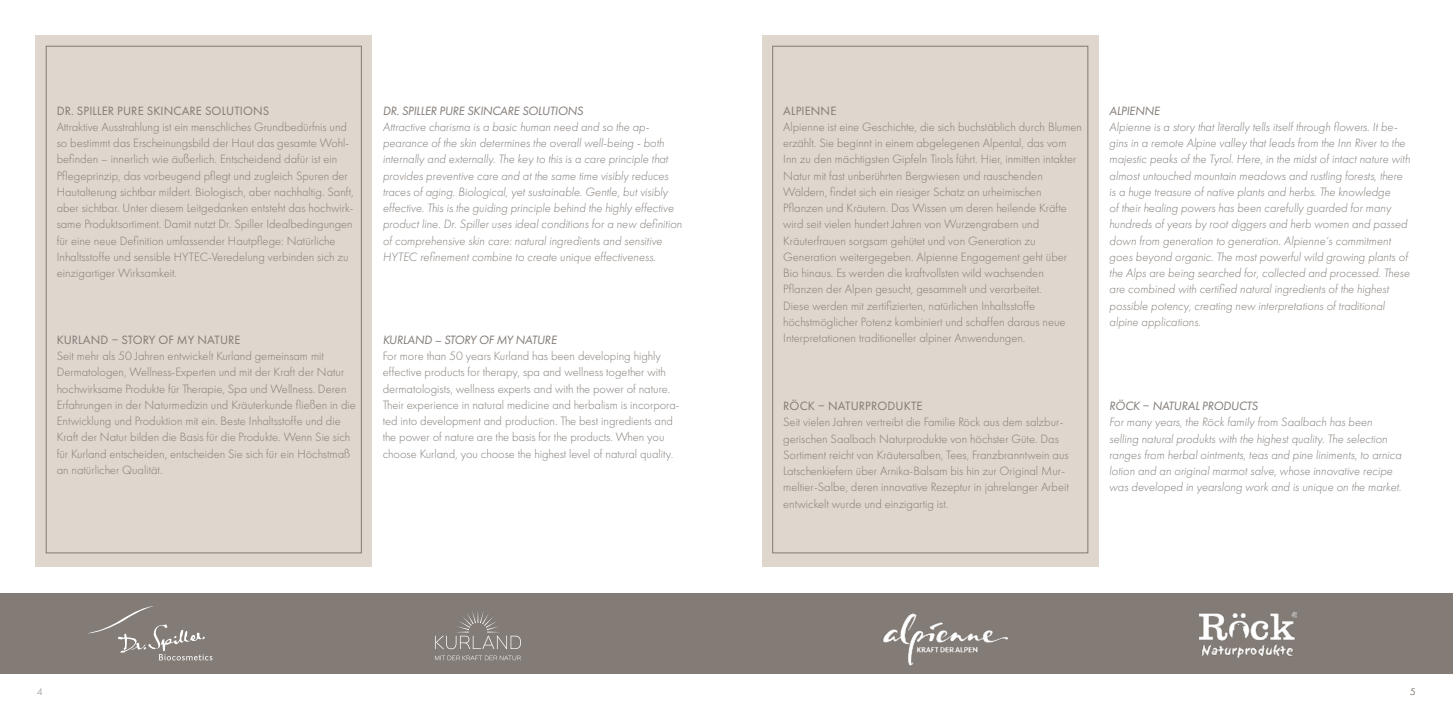
<style>
.page{position:relative;width:1453px;height:709px;background:#fff}
.page>*{position:absolute;margin:0;border:0;box-sizing:border-box;transform-origin:0 0}
.t1{font:300 12.5px/16.2px "Futura PT";color:#827b76}
.t2{font:italic 300 12.5px/16.2px "Futura PT";color:#827b76}
.t3{font:12.5px "Futura PT";letter-spacing:.01em;color:#827b76}
.t4{font:italic 12.5px "Futura PT";letter-spacing:-.02em;color:#827b76}
.t5{font:300 10px "Futura PT";color:#827b76}
.s1{font-weight:400}
.s2{font-weight:400;font-style:normal}
</style>
<div class="page">
<div style="left:0;top:593px;width:1453px;height:80px;background:#827b76"></div>
<img style="left:1199px;top:612px;width:97px;height:45px">
<svg style="left:435px;top:611px;width:86px;height:38px"></svg>
<svg style="left:435px;top:655px;width:86px;height:5px"></svg>
<svg style="left:88px;top:606px;width:124px;height:54px"></svg>
<div style="left:35px;top:35px;width:337px;height:532px;background:#dfd6cd"></div>
<div style="left:762px;top:35px;width:336px;height:532px;background:#dfd6cd"></div>
<div style="left:46px;top:46px;width:315px;height:507px;border:1px solid #827b76"></div>
<div style="left:772px;top:46px;width:316px;height:507px;border:1px solid #827b76"></div>
<img style="left:883px;top:613px;width:125px;height:53px">
<p class="t3" style="left:57px;top:103px;width:214px">DR. SPILLER PURE SKINCARE SOLUTIONS</p>
<p class="t1" style="left:57px;top:119px;width:299px">Attraktive Ausstrahlung ist ein menschliches Grundbedürfnis und so bestimmt das Erscheinungsbild der Haut das gesamte Wohl&shy;befinden – innerlich wie äußerlich. Entscheidend dafür ist ein Pflegeprinzip, das vorbeugend pflegt und zugleich Spuren der Hautalterung sichtbar mildert. Biologisch, aber nachhaltig. Sanft, aber sichtbar. Unter diesem Leitgedanken entsteht das hochwirk&shy;same Produktsortiment. Damit nutzt Dr. Spiller Idealbedingungen für eine neue Definition umfassender Hautpflege: Natürliche Inhaltsstoffe und sensible HYTEC-Veredelung verbinden sich zu einzigartiger Wirksamkeit.</p>
<p class="t3" style="left:57px;top:332px;width:185px">KURLAND – STORY OF MY NATURE</p>
<p class="t1" style="left:57px;top:348px;width:301px">Seit mehr als 50 Jahren entwickelt Kurland gemeinsam mit Dermatologen, Wellness-Experten und mit der Kraft der Natur hochwirksame Produkte für Therapie, Spa und Wellness. Deren Erfahrungen in der Naturmedizin und Kräuterkunde fließen in die Entwicklung und Produktion mit ein. Beste Inhaltsstoffe und die Kraft der Natur bilden die Basis für die Produkte. Wenn Sie sich für Kurland entscheiden, entscheiden Sie sich für ein Höchstmaß an natürlicher Qualität.</p>
<p class="t4" style="left:383px;top:103px;width:202px">DR. SPILLER PURE SKINCARE SOLUTIONS</p>
<p class="t2" style="left:383px;top:119px;width:301px">Attractive charisma is a basic human need and so the ap&shy;pearance of the skin determines the overall well-being - both internally and externally. The key to this is a care principle that provides preventive care and at the same time visibly reduces traces of aging. Biological, yet sustainable. Gentle, but visibly effective. This is the guiding principle behind the highly effective product line. Dr. Spiller uses ideal conditions for a new definition of comprehensive skin care: natural ingredients and sensitive HYTEC refinement combine to create unique effectiveness.</p>
<p class="t4" style="left:383px;top:332px;width:175px">KURLAND – STORY OF MY NATURE</p>
<p class="t1" style="left:383px;top:348px;width:298px">For more than 50 years Kurland has been developing highly effective products for therapy, spa and wellness together with dermatologists, wellness experts and with the power of nature.<br>Their experience in natural medicine and herbalism is incorpora&shy;ted into development and production. The best ingredients and the power of nature are the basis for the products. When you choose Kurland, you choose the highest level of natural quality.</p>
<p class="t3" style="left:783px;top:103px;width:55px">ALPIENNE</p>
<p class="t1" style="left:783px;top:119px;width:300px">Alpienne ist eine Geschichte, die sich buchstäblich durch Blumen erzählt. Sie beginnt in einem abgelegenen Alpental, das vom Inn zu den mächtigsten Gipfeln Tirols führt. Hier, inmitten intakter Natur mit fast unberührten Bergwiesen und rauschenden Wäldern, findet sich ein riesiger Schatz an urheimischen Pflanzen und Kräutern. Das Wissen um deren heilende Kräfte wird seit vielen hundert Jahren von Wurzengrabern und Kräuterfrauen sorgsam gehütet und von Generation zu Generation weitergegeben. Alpienne Engagement geht über Bio hinaus. Es werden die kraftvollsten wild wachsenden Pflanzen der Alpen gesucht, gesammelt und verarbeitet.<br>Diese werden mit zertifizierten, natürlichen Inhaltsstoffe höchstmöglicher Potenz kombiniert und schaffen daraus neue Interpretationen traditioneller alpiner Anwendungen.</p>
<p class="t3" style="left:783px;top:398px;width:141px">RÖCK – NATURPRODUKTE</p>
<p class="t1" style="left:783px;top:414px;width:287px">Seit vielen Jahren vertreibt die Familie Röck aus dem salzbur&shy;gerischen Saalbach Naturprodukte von höchster Güte. Das Sortiment reicht von Kräutersalben, Tees, Franzbranntwein aus Latschenkiefern über Arnika-Balsam bis hin zur Original Mur&shy;meltier-Salbe, deren innovative Rezeptur in jahrelanger Arbeit entwickelt wurde und einzigartig ist.</p>
<p class="t4" style="left:1109px;top:103px;width:52px">ALPIENNE</p>
<p class="t2" style="left:1109px;top:119px;width:302px">Alpienne is a story that literally tells itself through flowers. It be&shy;gins in a remote Alpine valley that leads from the Inn River to the majestic peaks of the Tyrol. Here, in the midst of intact nature with almost untouched mountain meadows and rustling forests, there is a huge treasure of native plants and herbs. The knowledge<br>of their healing powers has been carefully guarded for many hundreds of years by root diggers and herb women and passed down from generation to generation. Alpienne‘s commitment goes beyond organic. The most powerful wild growing plants of the Alps are being searched for, collected and processed. These are combined with certified natural ingredients of the highest possible potency, creating new interpretations of traditional alpine applications.</p>
<p class="t2" style="left:1109px;top:398px;width:294px"><span class="s1">RÖCK</span> <span class="s2">–</span> <span class="s1">NATURAL PRODUCTS<br></span>For many years, the Röck family from Saalbach has been selling natural produkts with the highest quality. The selection ranges from herbal ointments, teas and pine liniments, to arnica lotion and an original marmot salve, whose innovative recipe was developed in yearslong work and is unique on the market.</p>
<p class="t5" style="left:37px;top:686px;width:7px">4</p>
<p class="t5" style="left:1410px;top:686px;width:7px">5</p>
</div>
